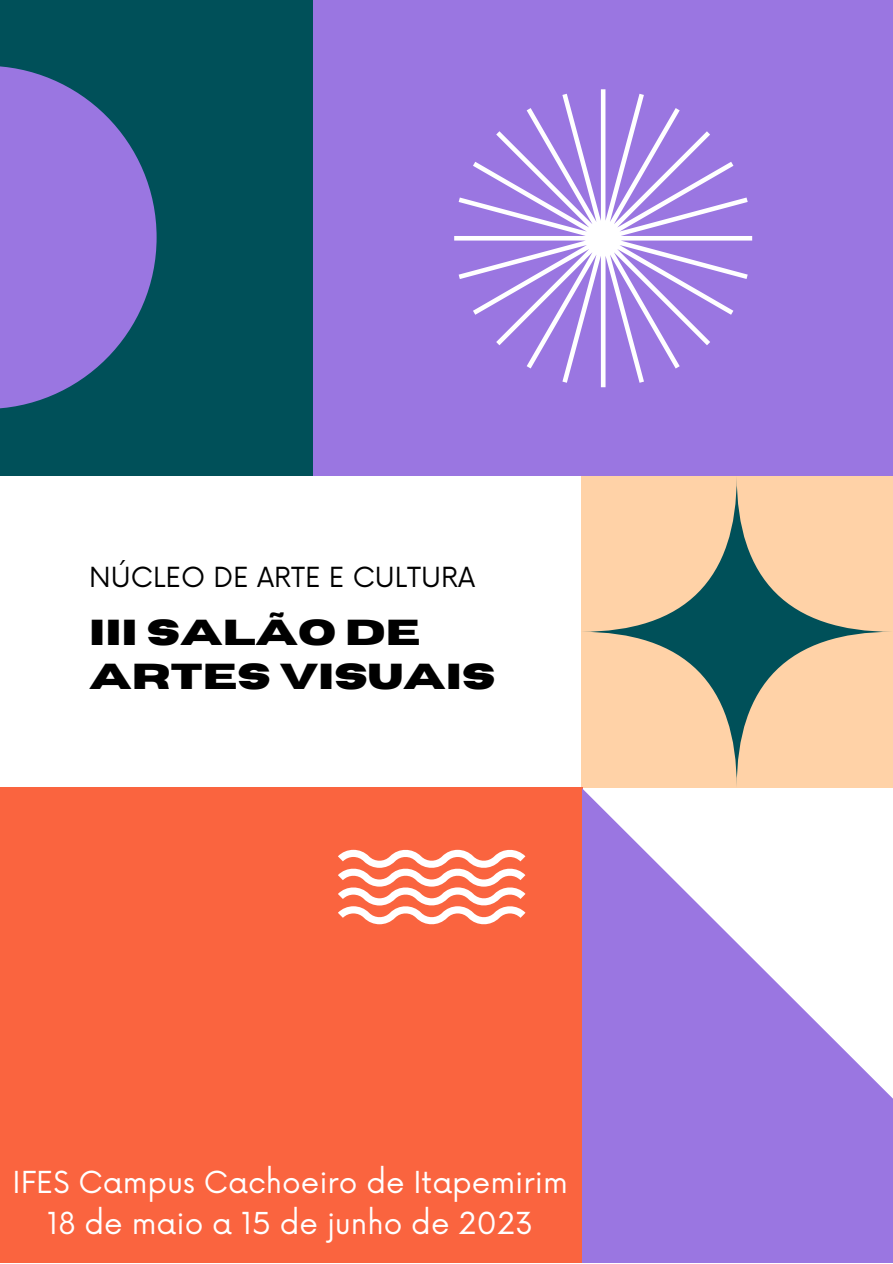
<style>
.page{position:relative;width:893px;height:1264px;background:#fff}
.page>*{position:absolute;margin:0;border:0;box-sizing:border-box;transform-origin:0 0}
.t1{font:700 36px/43.8px "Horizon";color:#000}
.t2{font:29.55px/40.5px "Now";color:#fff;text-align:center}
.t3{font:27px "Now";color:#000}
</style>
<div class="page">
<div style="left:0;top:0;width:313px;height:476px;background:#005059"></div>
<div style="left:313px;top:0;width:579px;height:476px;background:#9a76e1"></div>
<div style="left:581px;top:476px;width:311px;height:311px;background:#ffd2a7"></div>
<div style="left:0;top:787px;width:582px;height:475px;background:#fa643f"></div>
<svg style="left:0;top:66px;width:157px;height:343px;fill:#9a76e1"></svg>
<svg style="left:581px;top:476px;width:311px;height:311px"></svg>
<svg style="left:454px;top:89px;width:298px;height:298px"></svg>
<svg style="left:582px;top:787px;width:310px;height:475px;fill:#9a76e1"></svg>
<svg style="left:338px;top:849px;width:187px;height:76px"></svg>
<p class="t3" style="left:89px;top:562px;width:387px">NÚCLEO DE ARTE E CULTURA</p>
<p class="t1" style="left:89px;top:612px;width:407px">III SALÃO DE<br>ARTES VISUAIS</p>
<p class="t2" style="left:13px;top:1163px;width:556px">IFES Campus Cachoeiro de Itapemirim<br>18 de maio a 15 de junho de 2023</p>
</div>
